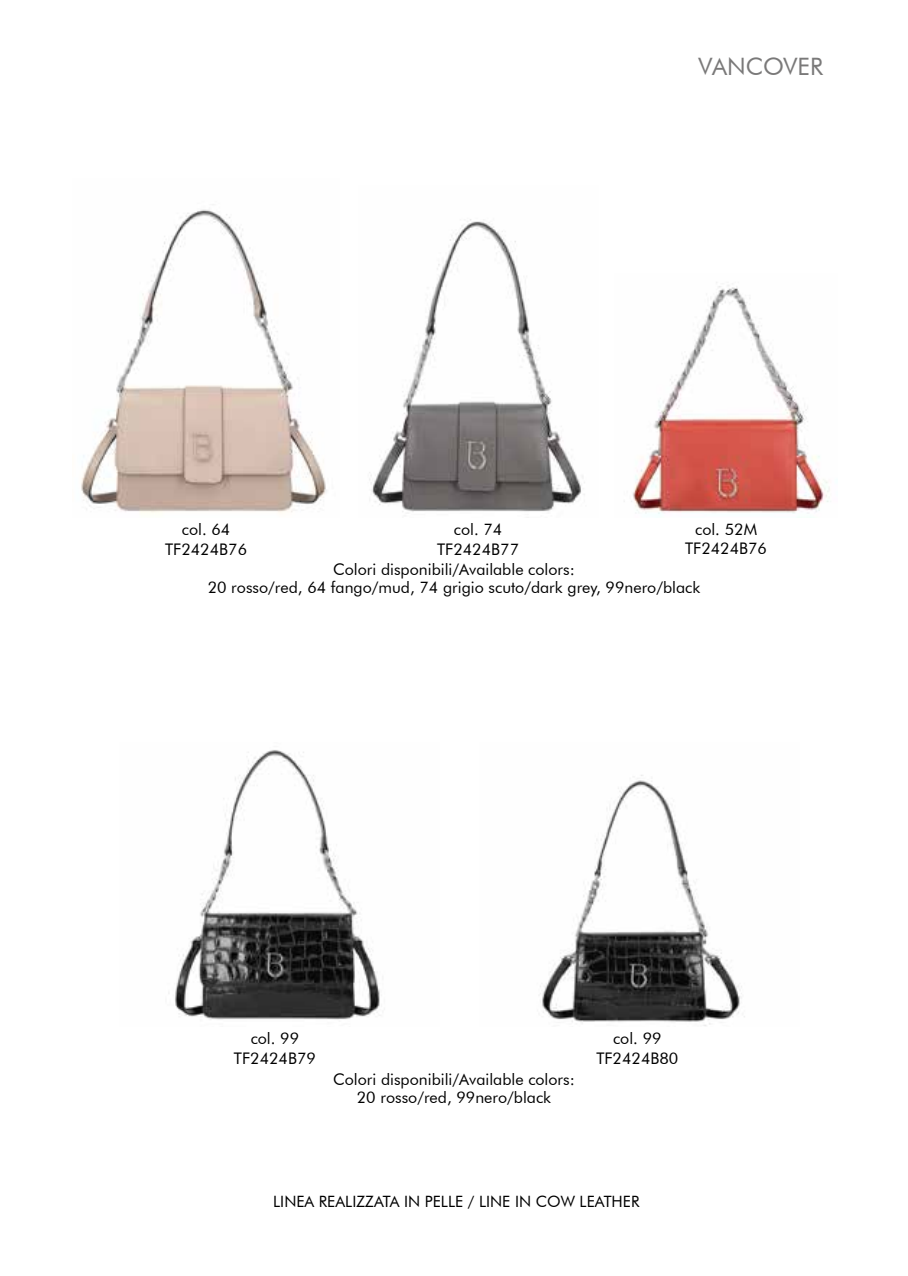
<style>
.page{position:relative;width:908px;height:1276px;background:#fff}
.page>*{position:absolute;margin:0;border:0;box-sizing:border-box;transform-origin:0 0}
.t1{font:24px "Futura BT";color:#7a7979}
.t2{font:16px/19.2px "Futura BT";color:#000;text-align:center}
.t3{font:15.6px "Futura BT";color:#000}
</style>
<div class="page">
<img style="left:81px;top:209px;width:246px;height:304px">
<img style="left:369px;top:219px;width:216px;height:293px">
<img style="left:624px;top:282px;width:206px;height:236px">
<img style="left:168px;top:750px;width:213px;height:270px">
<img style="left:540px;top:775px;width:205px;height:251px">
<h1 class="t1" style="left:698px;top:52px;width:126px">VANCOVER</h1>
<p class="t2" style="left:165px;top:520px;width:83px">col. 64<br>TF2424B76</p>
<p class="t2" style="left:437px;top:520px;width:83px">col. 74<br>TF2424B77</p>
<p class="t2" style="left:684px;top:520px;width:83px">col. 52M<br>TF2424B76</p>
<p class="t2" style="left:207px;top:560px;width:494px;line-height:18px">Colori disponibili/Available colors:<br>20 rosso/red, 64 fango/mud, 74 grigio scuto/dark grey, 99nero/black</p>
<p class="t2" style="left:234px;top:1029px;width:83px">col. 99<br>TF2424B79</p>
<p class="t2" style="left:596px;top:1029px;width:83px">col. 99<br>TF2424B80</p>
<p class="t2" style="left:333px;top:1070px;width:243px;line-height:18px">Colori disponibili/Available colors:<br>20 rosso/red, 99nero/black</p>
<p class="t3" style="left:273px;top:1192px;width:367px">LINEA REALIZZATA IN PELLE / LINE IN COW LEATHER</p>
</div>
